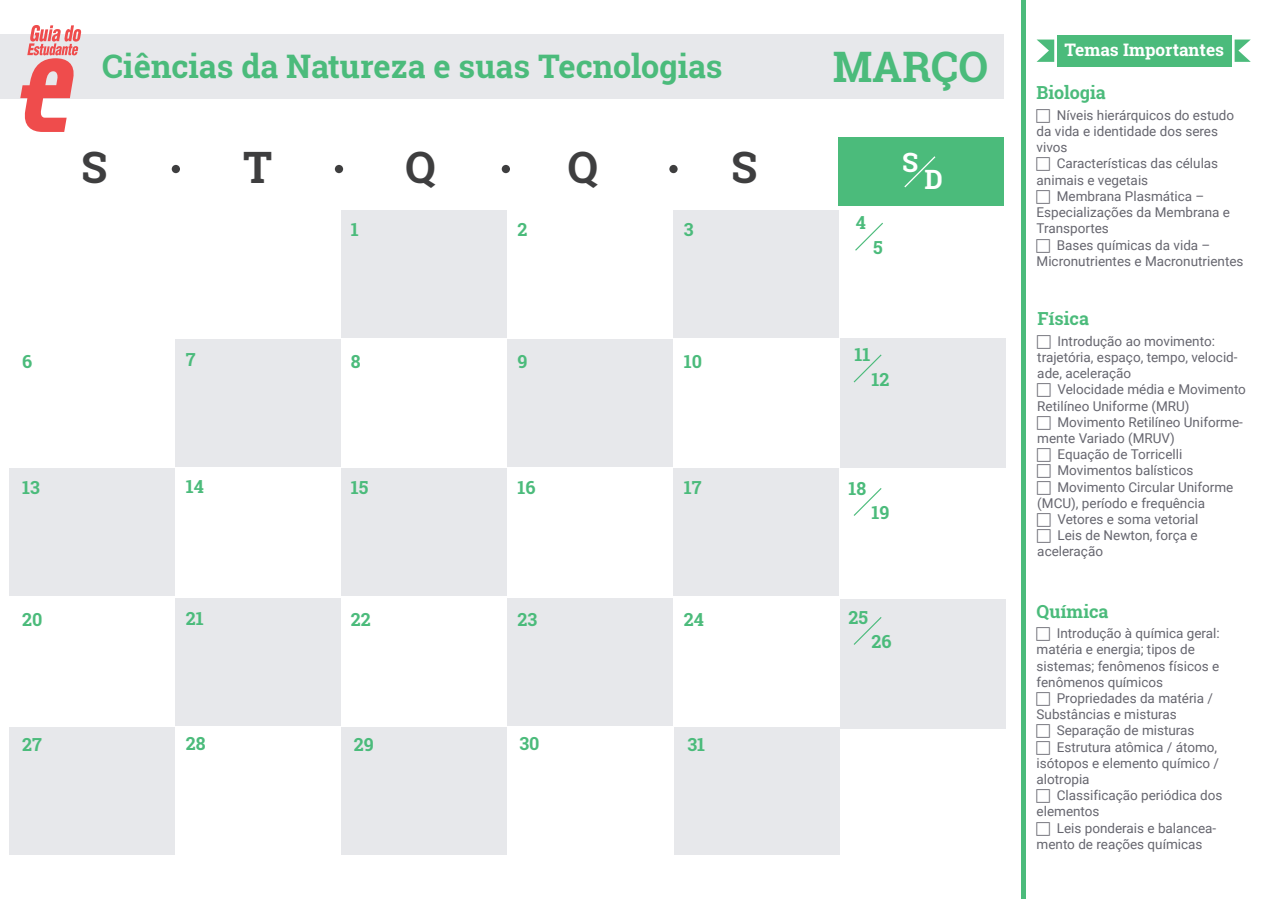
<style>
.page{position:relative;width:1263px;height:899px;background:#fff}
.page>*{position:absolute;margin:0;border:0;box-sizing:border-box;transform-origin:0 0}
.t1{font:700 43.2px "Roboto Slab";color:#3e3e3f}
.t2{font:700 42px "Roboto Slab";color:#4bbb7b}
.t3{font:700 32.4px "Roboto Slab";color:#4bbb7b}
.t4{font:700 26.55px "Roboto Slab";color:#fff}
.t5{font:700 18px "Roboto Slab";color:#4bbb7b}
.t6{font:700 17.25px "Roboto Slab";color:#fff}
.t7{font:13.5px/16.2px "Roboto";color:#66666f}
</style>
<div class="page">
<div style="left:0;top:34px;width:1003px;height:65px;background:#e7e8eb"></div>
<div style="left:1021px;top:0;width:5px;height:898px;background:#4bbb7b"></div>
<svg style="left:1235px;top:40px;width:16px;height:22px"></svg>
<svg style="left:1037px;top:40px;width:17px;height:22px"></svg>
<div style="left:1057px;top:35px;width:175px;height:32px;background:#4bbb7b"></div>
<div style="left:172px;top:165px;width:8px;height:8px;background:#3e3e3f;border-radius:50%"></div>
<div style="left:335px;top:165px;width:8px;height:8px;background:#3e3e3f;border-radius:50%"></div>
<div style="left:502px;top:165px;width:8px;height:8px;background:#3e3e3f;border-radius:50%"></div>
<div style="left:669px;top:165px;width:9px;height:8px;background:#3e3e3f;border-radius:50%"></div>
<div style="left:838px;top:137px;width:165px;height:69px;background:#4bbb7b"></div>
<svg style="left:904px;top:156px;width:31px;height:31px"></svg>
<svg style="left:20px;top:25px;width:61px;height:107px"></svg>
<div style="left:840px;top:338px;width:165px;height:130px;background:#e7e8eb"></div>
<div style="left:840px;top:598px;width:165px;height:130px;background:#e7e8eb"></div>
<svg style="left:855px;top:223px;width:28px;height:28px"></svg>
<svg style="left:854px;top:354px;width:28px;height:28px"></svg>
<svg style="left:854px;top:488px;width:28px;height:28px"></svg>
<svg style="left:854px;top:617px;width:28px;height:28px"></svg>
<div style="left:176px;top:339px;width:165px;height:128px;background:#e7e8eb"></div>
<div style="left:507px;top:339px;width:166px;height:128px;background:#e7e8eb"></div>
<div style="left:9px;top:468px;width:166px;height:128px;background:#e7e8eb"></div>
<div style="left:176px;top:597px;width:165px;height:128px;background:#e7e8eb"></div>
<div style="left:341px;top:468px;width:165px;height:128px;background:#e7e8eb"></div>
<div style="left:674px;top:468px;width:165px;height:128px;background:#e7e8eb"></div>
<div style="left:507px;top:597px;width:166px;height:128px;background:#e7e8eb"></div>
<div style="left:9px;top:727px;width:166px;height:127px;background:#e7e8eb"></div>
<div style="left:341px;top:727px;width:165px;height:127px;background:#e7e8eb"></div>
<div style="left:675px;top:727px;width:165px;height:127px;background:#e7e8eb"></div>
<div style="left:341px;top:210px;width:165px;height:128px;background:#e7e8eb"></div>
<div style="left:674px;top:210px;width:165px;height:128px;background:#e7e8eb"></div>
<h3 class="t3" style="left:102px;top:44px;width:622px">Ciências da Natureza e suas Tecnologias</h3>
<h2 class="t2" style="left:833px;top:38px;width:157px">MARÇO</h2>
<h1 class="t1" style="left:81px;top:137px;width:28px">S</h1>
<h1 class="t1" style="left:243px;top:137px;width:31px">T</h1>
<h1 class="t1" style="left:405px;top:137px;width:32px">Q</h1>
<h1 class="t1" style="left:567px;top:137px;width:32px">Q</h1>
<h1 class="t1" style="left:731px;top:137px;width:28px">S</h1>
<h3 class="t4" style="left:902px;top:145px;width:18px">S</h3>
<h3 class="t4" style="left:924px;top:161px;width:20px">D</h3>
<h3 class="t5" style="left:351px;top:217px;width:9px">1</h3>
<h3 class="t5" style="left:517px;top:217px;width:11px">2</h3>
<h3 class="t5" style="left:684px;top:217px;width:11px">3</h3>
<h3 class="t5" style="left:22px;top:349px;width:12px">6</h3>
<h3 class="t5" style="left:186px;top:347px;width:11px">7</h3>
<h3 class="t5" style="left:351px;top:349px;width:11px">8</h3>
<h3 class="t5" style="left:517px;top:349px;width:12px">9</h3>
<h3 class="t5" style="left:684px;top:349px;width:20px">10</h3>
<h3 class="t5" style="left:22px;top:475px;width:19px">13</h3>
<h3 class="t5" style="left:186px;top:473px;width:20px">14</h3>
<h3 class="t5" style="left:351px;top:475px;width:19px">15</h3>
<h3 class="t5" style="left:517px;top:475px;width:20px">16</h3>
<h3 class="t5" style="left:684px;top:475px;width:19px">17</h3>
<h3 class="t5" style="left:22px;top:607px;width:22px">20</h3>
<h3 class="t5" style="left:186px;top:606px;width:19px">21</h3>
<h3 class="t5" style="left:351px;top:607px;width:21px">22</h3>
<h3 class="t5" style="left:517px;top:607px;width:21px">23</h3>
<h3 class="t5" style="left:684px;top:607px;width:22px">24</h3>
<h3 class="t5" style="left:22px;top:732px;width:21px">27</h3>
<h3 class="t5" style="left:186px;top:731px;width:21px">28</h3>
<h3 class="t5" style="left:354px;top:732px;width:21px">29</h3>
<h3 class="t5" style="left:519px;top:731px;width:22px">30</h3>
<h3 class="t5" style="left:687px;top:732px;width:19px">31</h3>
<h3 class="t5" style="left:856px;top:210px;width:12px">4</h3>
<h3 class="t5" style="left:873px;top:235px;width:11px">5</h3>
<h3 class="t5" style="left:854px;top:342px;width:17px">11</h3>
<h3 class="t5" style="left:872px;top:367px;width:19px">12</h3>
<h3 class="t5" style="left:848px;top:476px;width:19px">18</h3>
<h3 class="t5" style="left:872px;top:500px;width:19px">19</h3>
<h3 class="t5" style="left:848px;top:604px;width:21px">25</h3>
<h3 class="t5" style="left:872px;top:629px;width:22px">26</h3>
<p class="t6" style="left:1064px;top:38px;width:161px">Temas Importantes</p>
<h3 class="t5" style="left:1037px;top:81px;width:71px">Biologia</h3>
<p class="t7" style="left:1037px;top:106px;width:199px;text-indent:20px">Níveis hierárquicos do estudo da vida e identidade dos seres vivos</p>
<p class="t7" style="left:1037px;top:155px;width:183px;text-indent:20px">Características das células animais e vegetais</p>
<p class="t7" style="left:1037px;top:187px;width:195px;text-indent:20px">Membrana Plasmática –<br>Especializações da Membrana e<br>Transportes</p>
<p class="t7" style="left:1037px;top:236px;width:208px;text-indent:20px">Bases químicas da vida –<br>Micronutrientes e Macronutrientes</p>
<h3 class="t5" style="left:1037px;top:306px;width:53px">Física</h3>
<p class="t7" style="left:1037px;top:332px;width:202px;text-indent:20px">Introdução ao movimento: trajetória, espaço, tempo, velocid&shy;ade, aceleração</p>
<p class="t7" style="left:1037px;top:381px;width:210px;text-indent:20px">Velocidade média e Movimento<br>Retilíneo Uniforme (MRU)</p>
<p class="t7" style="left:1058px;top:413px;width:187px">Movimento Retilíneo Uniforme-</p>
<p class="t7" style="left:1037px;top:429px;width:139px">mente Variado (MRUV)</p>
<p class="t7" style="left:1058px;top:446px;width:126px">Equação de Torricelli</p>
<p class="t7" style="left:1058px;top:462px;width:137px">Movimentos balísticos</p>
<p class="t7" style="left:1058px;top:478px;width:177px">Movimento Circular Uniforme</p>
<p class="t7" style="left:1037px;top:494px;width:169px">(MCU), período e frequência</p>
<p class="t7" style="left:1058px;top:510px;width:143px">Vetores e soma vetorial</p>
<p class="t7" style="left:1058px;top:527px;width:142px">Leis de Newton, força e</p>
<p class="t7" style="left:1037px;top:543px;width:67px">aceleração</p>
<h3 class="t5" style="left:1037px;top:599px;width:73px">Química</h3>
<p class="t7" style="left:1037px;top:624px;width:185px;text-indent:20px">Introdução à química geral: matéria e energia; tipos de sistemas; fenômenos físicos e fenômenos químicos</p>
<p class="t7" style="left:1037px;top:689px;width:178px;text-indent:20px">Propriedades da matéria /<br>Substâncias e misturas</p>
<p class="t7" style="left:1057px;top:722px;width:139px">Separação de misturas</p>
<p class="t7" style="left:1057px;top:738px;width:162px">Estrutura atômica / átomo,</p>
<p class="t7" style="left:1037px;top:754px;width:184px">isótopos e elemento químico /</p>
<p class="t7" style="left:1037px;top:770px;width:55px">alotropia</p>
<p class="t7" style="left:1057px;top:786px;width:167px">Classificação periódica dos</p>
<p class="t7" style="left:1037px;top:803px;width:64px">elementos</p>
<p class="t7" style="left:1057px;top:819px;width:161px">Leis ponderais e balancea-</p>
<p class="t7" style="left:1037px;top:835px;width:167px">mento de reações químicas</p>
</div>
